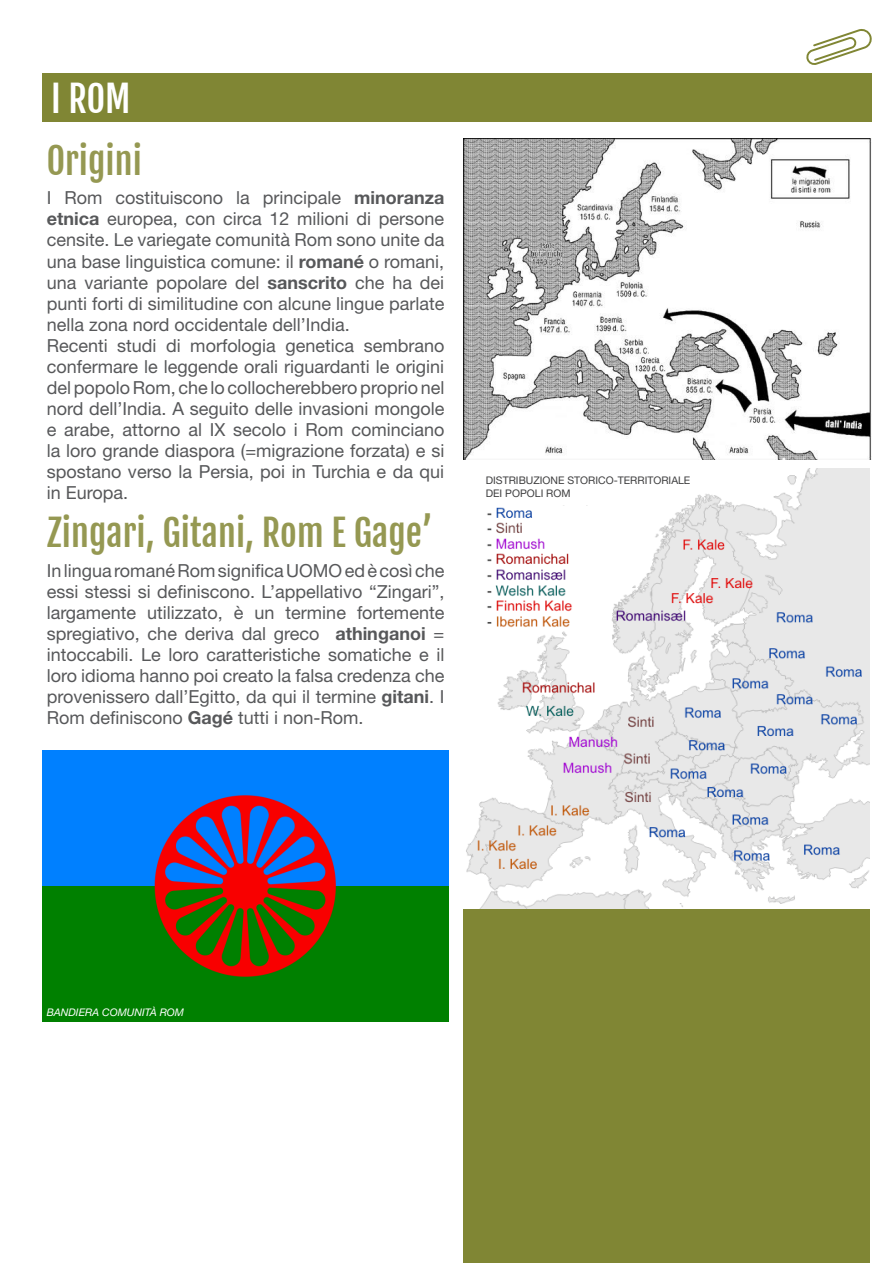
<style>
.page{position:relative;width:893px;height:1263px;background:#fff}
.page>*{position:absolute;margin:0;border:0;box-sizing:border-box;transform-origin:0 0}
.t1{font:36px "Fjalla One";color:#959852}
.t2{font:36px "Fjalla One";color:#fff}
.t3{font:18px/21px "Helvetica Neue LT Std";color:#57585a}
.t4{font:10.5px "Helvetica Neue LT Std";color:#3e3e3f}
.t5{font:italic 10.5px "Helvetica Neue LT Std";color:#fff}
.s1{font-weight:700}
</style>
<div class="page">
<div style="left:43px;top:74px;width:829px;height:48px;background:#808634"></div>
<img style="left:463px;top:139px;width:409px;height:321px">
<div style="left:463px;top:468px;width:407px;height:795px;background:#808634"></div>
<img style="left:463px;top:468px;width:407px;height:440px">
<img style="left:43px;top:750px;width:406px;height:271px">
<svg style="left:806px;top:29px;width:66px;height:36px"></svg>
<div style="left:482px;top:472px;width:213px;height:33px;background:#fff"></div>
<h1 class="t2" style="left:51px;top:77px;width:81px">I ROM</h1>
<h1 class="t1" style="left:47px;top:138px;width:97px">Origini</h1>
<p class="t3" style="left:47px;top:187px;width:399px">I Rom costituiscono la principale <span class="s1">minoranza etnica</span> europea, con circa 12 milioni di persone censite. Le variegate comunità Rom sono unite da una base linguistica comune: il <span class="s1">romané</span> o romani, una variante popolare del <span class="s1">sanscrito</span> che ha dei punti forti di similitudine con alcune lingue parlate nella zona nord occidentale dell’India.<br>Recenti studi di morfologia genetica sembrano confermare le leggende orali riguardanti le origini del popolo Rom, che lo collocherebbero proprio nel nord dell’India. A seguito delle invasioni mongole e arabe, attorno al IX secolo i Rom cominciano la loro grande diaspora (=migrazione forzata) e si spostano verso la Persia, poi in Turchia e da qui in Europa.</p>
<h1 class="t1" style="left:47px;top:511px;width:388px">Zingari, Gitani, Rom E Gage’</h1>
<p class="t3" style="left:47px;top:560px;width:399px;text-align:justify">In lingua romané Rom significa UOMO ed è così che essi stessi si definiscono. L’appellativo “Zingari”, largamente utilizzato, è un termine fortemente spregiativo, che deriva dal greco <span class="s1">athinganoi</span> = intoccabili. Le loro caratteristiche somatiche e il loro idioma hanno poi creato la falsa credenza che provenissero dall’Egitto, da qui il termine <span class="s1">gitani</span>. I Rom definiscono <span class="s1">Gagé</span> tutti i non-Rom.</p>
<p class="t4" style="left:486px;top:474px;width:15px">Distribuzione</p>
<p class="t4" style="left:567px;top:474px;width:8px">storico</p>
<p class="t4" style="left:614px;top:474px;width:12px">-territoriale</p>
<p class="t4" style="left:486px;top:487px;width:6px">dei</p>
<p class="t4" style="left:505px;top:487px;width:8px">popoli</p>
<p class="t4" style="left:546px;top:487px;width:9px">rom</p>
<p class="t5" style="left:150px;top:1006px;width:20px">À ROM</p>
<p class="t5" style="left:47px;top:1006px;width:8px">BANDIERA</p>
<p class="t5" style="left:102px;top:1006px;width:9px">COMUNIT</p>
</div>
